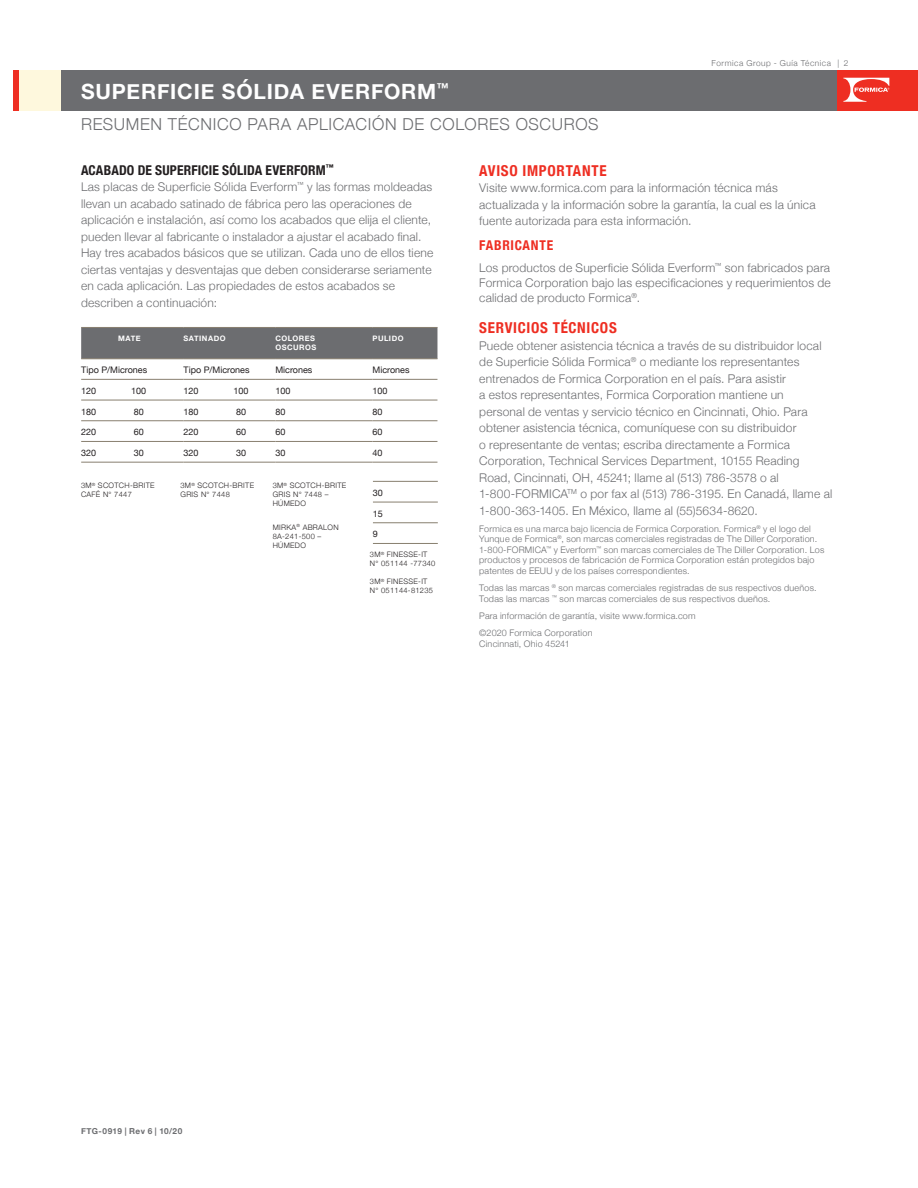
<style>
.page{position:relative;width:918px;height:1188px;background:#fff}
.page>*{position:absolute;margin:0;border:0;box-sizing:border-box;transform-origin:0 0}
.t1{font:700 21px "Helvetica Neue";letter-spacing:.04em;color:#fff}
.t2{font:300 16.5px "Helvetica Neue";letter-spacing:.04em;color:#6c6d70}
.SubHead_-_Black{font:700 condensed 15px "Helvetica Neue";letter-spacing:.045em;color:#ee2e22}
.Body_-_Grey{font:700 condensed 13.5px "Helvetica Neue";letter-spacing:.01em;color:#231f20}
.Body_-_Legal_Wording{font:700 condensed 13.5px "Helvetica Neue";letter-spacing:.05em;color:#ee2e22}
.Body_-_Grey-2{font:300 12px/16.5px "Helvetica Neue";letter-spacing:.015em;color:#6c6d70}
.Body_-_Legal_Wording-2{font:300 12px/15px "Helvetica Neue";letter-spacing:.015em;color:#6c6d70;text-align:justify}
.Body_-_Grey-3{font:300 9px/10.5px "Helvetica Neue";letter-spacing:.025em;color:#6c6d70}
.Chart_Text_Main_Item{font:9px "Helvetica Neue";color:#231f20}
.t3{font:300 8.25px "Helvetica Neue";letter-spacing:.065em;color:#6c6d70}
.t4{font:700 8.25px "Helvetica Neue";letter-spacing:.04em;color:#6c6d70}
.Chart_Bold_Number{font:300 7.5px "Helvetica Neue";letter-spacing:.04em;color:#231f20}
.Chart_Hed_White{font:700 7.5px/9px "Helvetica Neue";letter-spacing:.065em;color:#fff}
</style>
<div class="page">
<div style="left:16px;top:70px;width:65px;height:40px;background:#fef8dd"></div>
<div style="left:14px;top:70px;width:5px;height:40px;background:#ee2e22"></div>
<div style="left:62px;top:70px;width:775px;height:40px;background:#6c6d70"></div>
<div style="left:837px;top:70px;width:81px;height:40px;background:#ee2e22"></div>
<svg style="left:843px;top:78px;width:46px;height:24px"></svg>
<hr style="left:373px;top:481px;width:65px;height:1px;background:#887f6f">
<hr style="left:373px;top:502px;width:65px;height:1px;background:#887f6f">
<hr style="left:373px;top:523px;width:65px;height:1px;background:#887f6f">
<hr style="left:373px;top:543px;width:65px;height:1px;background:#887f6f">
<div style="left:81px;top:328px;width:356px;height:31px;background:#6c6d70"></div>
<hr style="left:184px;top:327px;width:91px;height:1px;background:#887f6f">
<hr style="left:275px;top:327px;width:98px;height:1px;background:#887f6f">
<hr style="left:373px;top:327px;width:64px;height:1px;background:#887f6f">
<hr style="left:184px;top:359px;width:91px;height:1px;background:#887f6f">
<hr style="left:275px;top:359px;width:98px;height:1px;background:#887f6f">
<hr style="left:373px;top:359px;width:64px;height:1px;background:#887f6f">
<hr style="left:184px;top:379px;width:91px;height:1px;background:#887f6f">
<hr style="left:275px;top:379px;width:98px;height:1px;background:#887f6f">
<hr style="left:373px;top:379px;width:64px;height:1px;background:#887f6f">
<hr style="left:184px;top:400px;width:91px;height:1px;background:#887f6f">
<hr style="left:275px;top:400px;width:98px;height:1px;background:#887f6f">
<hr style="left:373px;top:400px;width:64px;height:1px;background:#887f6f">
<hr style="left:184px;top:420px;width:91px;height:1px;background:#887f6f">
<hr style="left:275px;top:420px;width:98px;height:1px;background:#887f6f">
<hr style="left:373px;top:420px;width:64px;height:1px;background:#887f6f">
<hr style="left:184px;top:441px;width:91px;height:1px;background:#887f6f">
<hr style="left:275px;top:441px;width:98px;height:1px;background:#887f6f">
<hr style="left:373px;top:441px;width:64px;height:1px;background:#887f6f">
<hr style="left:184px;top:462px;width:91px;height:1px;background:#887f6f">
<hr style="left:275px;top:462px;width:98px;height:1px;background:#887f6f">
<hr style="left:373px;top:462px;width:64px;height:1px;background:#887f6f">
<hr style="left:81px;top:327px;width:103px;height:1px;background:#887f6f">
<hr style="left:81px;top:359px;width:103px;height:1px;background:#887f6f">
<hr style="left:81px;top:379px;width:103px;height:1px;background:#887f6f">
<hr style="left:81px;top:400px;width:103px;height:1px;background:#887f6f">
<hr style="left:81px;top:420px;width:103px;height:1px;background:#887f6f">
<hr style="left:81px;top:441px;width:103px;height:1px;background:#887f6f">
<hr style="left:81px;top:462px;width:103px;height:1px;background:#887f6f">
<p class="t3" style="left:712px;top:56px;width:138px">Formica Group - Guía Técnica | 2</p>
<h1 class="t1" style="left:81px;top:75px;width:369px">SUPERFICIE SÓLIDA EVERFORM<sup>™</sup></h1>
<h2 class="t2" style="left:81px;top:111px;width:519px">RESUMEN TÉCNICO PARA APLICACIÓN DE COLORES OSCUROS</h2>
<p class="Body_-_Grey" style="left:81px;top:159px;width:254px">ACABADO DE SUPERFICIE SÓLIDA EVERFORM<sup>™</sup></p>
<p class="Body_-_Grey-2" style="left:81px;top:178px;width:354px">Las placas de Superficie Sólida Everform<sup>™</sup> y las formas moldeadas llevan un acabado satinado de fábrica pero las operaciones de aplicación e instalación, así como los acabados que elija el cliente, pueden llevar al fabricante o instalador a ajustar el acabado final.<br>Hay tres acabados básicos que se utilizan. Cada uno de ellos tiene ciertas ventajas y desventajas que deben considerarse seriamente en cada aplicación. Las propiedades de estos acabados se describen a continuación:</p>
<p class="SubHead_-_Black" style="left:479px;top:158px;width:129px">AVISO IMPORTANTE</p>
<p class="Body_-_Grey-2" style="left:479px;top:179px;width:338px">Visite www.formica.com para la información técnica más actualizada y la información sobre la garantía, la cual es la única fuente autorizada para esta información.</p>
<p class="Body_-_Legal_Wording" style="left:479px;top:234px;width:75px">FABRICANTE</p>
<p class="Body_-_Legal_Wording-2" style="left:479px;top:259px;width:353px">Los productos de Superficie Sólida Everform<sup>™</sup> son fabricados para Formica Corporation bajo las especificaciones y requerimientos de calidad de producto Formica<sup>®</sup>.</p>
<p class="SubHead_-_Black" style="left:479px;top:315px;width:139px">SERVICIOS TÉCNICOS</p>
<p class="Body_-_Grey-2" style="left:479px;top:336px;width:355px">Puede obtener asistencia técnica a través de su distribuidor local de Superficie Sólida Formica<sup>®</sup> o mediante los representantes entrenados de Formica Corporation en el país. Para asistir<br>a estos representantes, Formica Corporation mantiene un personal de ventas y servicio técnico en Cincinnati, Ohio. Para obtener asistencia técnica, comuníquese con su distribuidor<br>o representante de ventas; escriba directamente a Formica Corporation, Technical Services Department, 10155 Reading Road, Cincinnati, OH, 45241; llame al (513) 786-3578 o al 1-800-FORMICA<sup>TM</sup> o por fax al (513) 786-3195. En Canadá, llame al 1-800-363-1405. En México, llame al (55)5634-8620.</p>
<p class="Body_-_Grey-3" style="left:479px;top:523px;width:347px">Formica es una marca bajo licencia de Formica Corporation. Formica<sup>®</sup> y el logo del Yunque de Formica<sup>®</sup>, son marcas comerciales registradas de The Diller Corporation.<br>1-800-FORMICA<sup>™</sup> y Everform<sup>™</sup> son marcas comerciales de The Diller Corporation. Los productos y procesos de fabricación de Formica Corporation están protegidos bajo patentes de EEUU y de los países correspondientes.</p>
<p class="Body_-_Grey-3" style="left:479px;top:582px;width:339px">Todas las marcas <sup>®</sup> son marcas comerciales registradas de sus respectivos dueños.<br>Todas las marcas <sup>™</sup> son marcas comerciales de sus respectivos dueños.</p>
<p class="Body_-_Grey-3" style="left:479px;top:610px;width:218px">Para información de garantía, visite www.formica.com</p>
<p class="Body_-_Grey-3" style="left:479px;top:627px;width:115px">©2020 Formica Corporation<br>Cincinnati, Ohio 45241</p>
<p class="Chart_Hed_White" style="left:118px;top:334px;width:24px">MATE</p>
<p class="Chart_Hed_White" style="left:184px;top:334px;width:43px">SATINADO</p>
<p class="Chart_Hed_White" style="left:275px;top:334px;width:42px">COLORES<br>OSCUROS</p>
<p class="Chart_Hed_White" style="left:373px;top:334px;width:33px">PULIDO</p>
<p class="Chart_Text_Main_Item" style="left:81px;top:364px;width:68px">Tipo P/Micrones</p>
<p class="Chart_Text_Main_Item" style="left:184px;top:364px;width:68px">Tipo P/Micrones</p>
<p class="Chart_Text_Main_Item" style="left:275px;top:364px;width:39px">Micrones</p>
<p class="Chart_Text_Main_Item" style="left:373px;top:364px;width:39px">Micrones</p>
<p class="Chart_Text_Main_Item" style="left:81px;top:384px;width:17px">120</p>
<p class="Chart_Text_Main_Item" style="left:131px;top:384px;width:17px">100</p>
<p class="Chart_Text_Main_Item" style="left:184px;top:384px;width:17px">120</p>
<p class="Chart_Text_Main_Item" style="left:234px;top:384px;width:17px">100</p>
<p class="Chart_Text_Main_Item" style="left:275px;top:384px;width:17px">100</p>
<p class="Chart_Text_Main_Item" style="left:373px;top:384px;width:17px">100</p>
<p class="Chart_Text_Main_Item" style="left:81px;top:405px;width:17px">180</p>
<p class="Chart_Text_Main_Item" style="left:134px;top:405px;width:12px">80</p>
<p class="Chart_Text_Main_Item" style="left:184px;top:405px;width:17px">180</p>
<p class="Chart_Text_Main_Item" style="left:236px;top:405px;width:12px">80</p>
<p class="Chart_Text_Main_Item" style="left:275px;top:405px;width:12px">80</p>
<p class="Chart_Text_Main_Item" style="left:373px;top:405px;width:12px">80</p>
<p class="Chart_Text_Main_Item" style="left:81px;top:426px;width:17px">220</p>
<p class="Chart_Text_Main_Item" style="left:134px;top:426px;width:12px">60</p>
<p class="Chart_Text_Main_Item" style="left:184px;top:426px;width:17px">220</p>
<p class="Chart_Text_Main_Item" style="left:236px;top:426px;width:12px">60</p>
<p class="Chart_Text_Main_Item" style="left:275px;top:426px;width:12px">60</p>
<p class="Chart_Text_Main_Item" style="left:373px;top:426px;width:12px">60</p>
<p class="Chart_Text_Main_Item" style="left:81px;top:446px;width:17px">320</p>
<p class="Chart_Text_Main_Item" style="left:134px;top:446px;width:12px">30</p>
<p class="Chart_Text_Main_Item" style="left:184px;top:446px;width:17px">320</p>
<p class="Chart_Text_Main_Item" style="left:236px;top:446px;width:12px">30</p>
<p class="Chart_Text_Main_Item" style="left:275px;top:446px;width:12px">30</p>
<p class="Chart_Text_Main_Item" style="left:373px;top:446px;width:12px">40</p>
<p class="Chart_Bold_Number" style="left:81px;top:480px;width:75px">3M<sup>®</sup> SCOTCH-BRITE</p>
<p class="Chart_Bold_Number" style="left:81px;top:489px;width:52px">CAFÉ N° 7447</p>
<p class="Chart_Bold_Number" style="left:180px;top:480px;width:75px">3M<sup>®</sup> SCOTCH-BRITE</p>
<p class="Chart_Bold_Number" style="left:180px;top:489px;width:51px">GRIS N° 7448</p>
<p class="Chart_Bold_Number" style="left:273px;top:480px;width:75px">3M<sup>®</sup> SCOTCH-BRITE</p>
<p class="Chart_Bold_Number" style="left:273px;top:489px;width:57px">GRIS N° 7448 –</p>
<p class="Chart_Bold_Number" style="left:273px;top:498px;width:35px">HÚMEDO</p>
<p class="Chart_Bold_Number" style="left:273px;top:521px;width:68px">MIRKA<sup>®</sup> ABRALON</p>
<p class="Chart_Bold_Number" style="left:273px;top:530px;width:50px">8A-241-500 –</p>
<p class="Chart_Bold_Number" style="left:273px;top:539px;width:35px">HÚMEDO</p>
<p class="Chart_Text_Main_Item" style="left:373px;top:486px;width:12px">30</p>
<p class="Chart_Text_Main_Item" style="left:373px;top:507px;width:12px">15</p>
<p class="Chart_Text_Main_Item" style="left:373px;top:528px;width:7px">9</p>
<p class="Chart_Bold_Number" style="left:370px;top:549px;width:59px">3M<sup>®</sup> FINESSE-IT</p>
<p class="Chart_Bold_Number" style="left:370px;top:558px;width:67px">N° 051144 -77340</p>
<p class="Chart_Bold_Number" style="left:370px;top:576px;width:59px">3M<sup>®</sup> FINESSE-IT</p>
<p class="Chart_Bold_Number" style="left:370px;top:585px;width:65px">N° 051144-81235</p>
<p class="t4" style="left:81px;top:1125px;width:103px">FTG-0919 | Rev 6 | 10/20</p>
</div>
